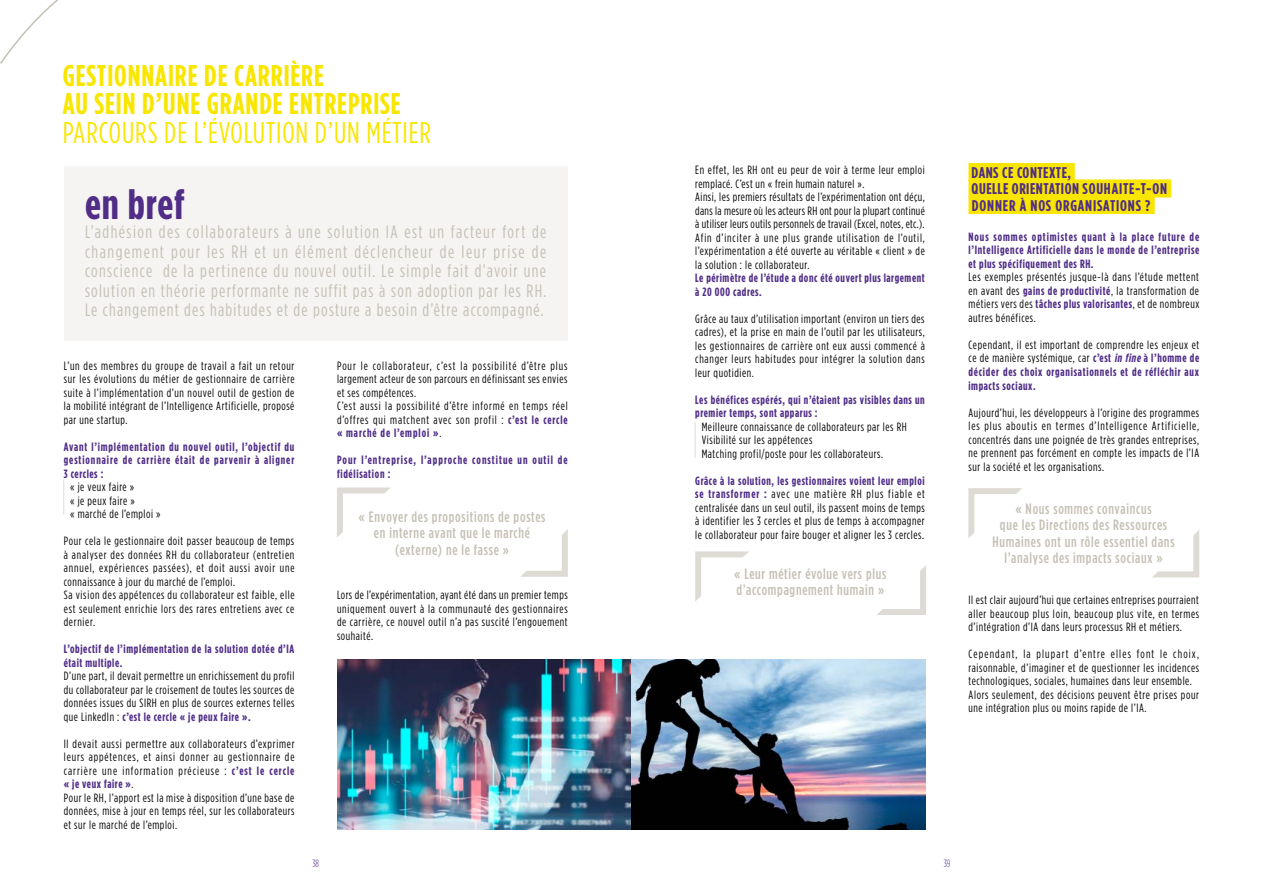
<style>
.page{position:relative;width:1263px;height:893px;background:#fff}
.page>*{position:absolute;margin:0;border:0;box-sizing:border-box;transform-origin:0 0}
.t1{font:700 42.3px "Gotham Condensed";letter-spacing:.02em;color:#502d87;scale:1.06 1}
.t2{font:700 30px/28.5px "Gotham Condensed";letter-spacing:.03em;color:#f9e600}
.t3{font:30px "Gotham Condensed";letter-spacing:.03em;color:#f9e600}
.t4{font:18px/19.5px "Gotham Condensed";letter-spacing:.07em;color:#c5c0b5;text-align:justify}
.t5{font:700 15.45px/16.5px "Gotham Condensed";letter-spacing:.03em;color:#502d87;scale:1.05 1}
.t6{font:500 15px/16.5px "Gotham Condensed";letter-spacing:.05em;color:#c5c0b5;text-align:center}
.t7{font:12px/13.5px "Gotham Condensed";letter-spacing:.05em;color:#000;text-align:justify}
.t8{font:700 12px/13.5px "Gotham Condensed";letter-spacing:.05em;color:#502d87;text-align:justify}
.t9{font:12px/13.5px "Gotham Condensed";letter-spacing:.07em;color:#000}
.t10{font:700 12px/13.5px "Gotham Condensed";letter-spacing:.085em;color:#502d87}
.t11{font:300 10.5px "Gotham Condensed";color:#502d87}
.s1{font-weight:700;color:#502d87}
.s2{font-weight:400;color:#000}
.s3{font-style:italic}
</style>
<div class="page">
<svg style="left:0;top:0;width:59px;height:64px"></svg>
<img style="left:337px;top:659px;width:589px;height:170px">
<hr style="left:64px;top:479px;width:1px;height:36px;background:#dddbd3">
<div style="left:64px;top:166px;width:504px;height:174px;background:#f5f4f2"></div>
<div style="left:968px;top:163px;width:107px;height:18px;background:#f9e600"></div>
<div style="left:968px;top:179px;width:203px;height:18px;background:#f9e600"></div>
<div style="left:968px;top:196px;width:187px;height:18px;background:#f9e600"></div>
<svg style="left:968px;top:488px;width:232px;height:90px"></svg>
<svg style="left:337px;top:487px;width:231px;height:90px"></svg>
<hr style="left:695px;top:422px;width:1px;height:36px;background:#dddbd3">
<svg style="left:695px;top:551px;width:231px;height:64px"></svg>
<h2 class="t2" style="left:63px;top:61px;width:340px">GESTIONNAIRE DE CARRIÈRE<br>AU SEIN D’UNE GRANDE ENTREPRISE</h2>
<h2 class="t3" style="left:63px;top:115px;width:370px">PARCOURS DE L’ÉVOLUTION D’UN MÉTIER</h2>
<h1 class="t1" style="left:85px;top:179px;width:95px">en bref</h1>
<p class="t4" style="left:85px;top:222px;width:463px">L’adhésion des collaborateurs à une solution IA est un facteur fort de changement pour les RH et un élément déclencheur de leur prise de conscience de la pertinence du nouvel outil. Le simple fait d’avoir une solution en théorie performante ne suffit pas à son adoption par les RH.<br>Le changement des habitudes et de posture a besoin d’être accompagné.</p>
<p class="t7" style="left:64px;top:358px;width:232px">L’un des membres du groupe de travail a fait un retour sur les évolutions du métier de gestionnaire de carrière suite à l’implémentation d’un nouvel outil de gestion de la mobilité intégrant de l’Intelligence Artificielle, proposé par une startup.</p>
<p class="t8" style="left:64px;top:440px;width:232px">Avant l’implémentation du nouvel outil, l’objectif du gestionnaire de carrière était de parvenir à aligner 3 cercles :</p>
<p class="t7" style="left:70px;top:480px;width:92px;text-align:left">« je veux faire »<br>« je peux faire »<br>« marché de l’emploi »</p>
<p class="t7" style="left:64px;top:534px;width:232px;text-align:left">Pour cela le gestionnaire doit passer beaucoup de temps à analyser des données RH du collaborateur (entretien annuel, expériences passées), et doit aussi avoir une connaissance à jour du marché de l’emploi.<br>Sa vision des appétences du collaborateur est faible, elle est seulement enrichie lors des rares entretiens avec ce dernier.</p>
<p class="t8" style="left:64px;top:642px;width:232px">L’objectif de l’implémentation de la solution dotée d’IA était multiple.</p>
<p class="t7" style="left:64px;top:669px;width:232px">D’une part, il devait permettre un enrichissement du profil du collaborateur par le croisement de toutes les sources de données issues du SIRH en plus de sources externes telles que LinkedIn : <span class="s1">c’est le cercle « je peux faire ».</span></p>
<p class="t7" style="left:64px;top:736px;width:232px;text-align:left">Il devait aussi permettre aux collaborateurs d’exprimer leurs appétences, et ainsi donner au gestionnaire de carrière une information précieuse : <span class="s1">c’est le cercle « je veux faire »</span>.<br>Pour le RH, l’apport est la mise à disposition d’une base de données, mise à jour en temps réel, sur les collaborateurs et sur le marché de l’emploi.</p>
<p class="t9" style="left:337px;top:358px;width:232px">Pour le collaborateur, c’est la possibilité d’être plus largement acteur de son parcours en définissant ses envies et ses compétences.<br>C’est aussi la possibilité d’être informé en temps réel d’offres qui matchent avec son profil : <span class="s1">c’est le cercle « marché de l’emploi »</span>.</p>
<p class="t10" style="left:337px;top:453px;width:232px">Pour l’entreprise, l’approche constitue un outil de fidélisation :</p>
<p class="t6" style="left:359px;top:508px;width:188px">« Envoyer des propositions de postes en interne avant que le marché (externe) ne le fasse »</p>
<p class="t7" style="left:337px;top:588px;width:232px">Lors de l’expérimentation, ayant été dans un premier temps uniquement ouvert à la communauté des gestionnaires de carrière, ce nouvel outil n’a pas suscité l’engouement souhaité.</p>
<p class="t7" style="left:695px;top:163px;width:231px;text-align:left">En effet, les RH ont eu peur de voir à terme leur emploi remplacé. C’est un « frein humain naturel ».<br>Ainsi, les premiers résultats de l’expérimentation ont déçu, dans la mesure où les acteurs RH ont pour la plupart continué à utiliser leurs outils personnels de travail (Excel, notes, etc.).<br>Afin d’inciter à une plus grande utilisation de l’outil, l’expérimentation a été ouverte au véritable « client » de la solution : le collaborateur.</p>
<p class="t8" style="left:695px;top:271px;width:231px">Le périmètre de l’étude a donc été ouvert plus largement à 20 000 cadres.</p>
<p class="t7" style="left:695px;top:312px;width:231px">Grâce au taux d’utilisation important (environ un tiers des cadres), et la prise en main de l’outil par les utilisateurs, les gestionnaires de carrière ont eux aussi commencé à changer leurs habitudes pour intégrer la solution dans leur quotidien.</p>
<p class="t8" style="left:695px;top:393px;width:231px">Les bénéfices espérés, qui n’étaient pas visibles dans un premier temps, sont apparus :</p>
<p class="t7" style="left:702px;top:420px;width:207px;text-align:left">Meilleure connaissance de collaborateurs par les RH<br>Visibilité sur les appétences<br>Matching profil/poste pour les collaborateurs.</p>
<p class="t7" style="left:695px;top:474px;width:231px"><span class="s1">Grâce à la solution, les gestionnaires voient leur emploi se transformer :</span> avec une matière RH plus fiable et centralisée dans un seul outil, ils passent moins de temps à identifier les 3 cercles et plus de temps à accompagner le collaborateur pour faire bouger et aligner les 3 cercles.</p>
<p class="t6" style="left:734px;top:565px;width:154px;text-align:left">« Leur métier évolue vers plus d’accompagnement humain »</p>
<p class="t11" style="left:312px;top:858px;width:8px">38</p>
<p class="t11" style="left:944px;top:858px;width:8px">39</p>
<p class="t5" style="left:971px;top:164px;width:188px">DANS CE CONTEXTE,<br>QUELLE ORIENTATION SOUHAITE-T-ON<br>DONNER À NOS ORGANISATIONS ?</p>
<p class="t8" style="left:968px;top:230px;width:232px">Nous sommes optimistes quant à la place future de l’Intelligence Artificielle dans le monde de l’entreprise et plus spécifiquement des RH.</p>
<p class="t7" style="left:968px;top:270px;width:232px">Les exemples présentés jusque-là dans l’étude mettent en avant des <span class="s1">gains de productivité</span>, la transformation de métiers vers des <span class="s1">tâches plus valorisantes</span>, et de nombreux autres bénéfices.</p>
<p class="t8" style="left:968px;top:338px;width:232px"><span class="s2">Cependant, il est important de comprendre les enjeux et ce de manière systémique, car</span> c’est <span class="s3">in fine</span> à l’homme de décider des choix organisationnels et de réfléchir aux impacts sociaux.</p>
<p class="t7" style="left:968px;top:405px;width:232px">Aujourd’hui, les développeurs à l’origine des programmes les plus aboutis en termes d’Intelligence Artificielle, concentrés dans une poignée de très grandes entreprises, ne prennent pas forcément en compte les impacts de l’IA sur la société et les organisations.</p>
<p class="t6" style="left:992px;top:500px;width:183px">« Nous sommes convaincus<br>que les Directions des Ressources<br>Humaines ont un rôle essentiel dans l’analyse des impacts sociaux »</p>
<p class="t7" style="left:968px;top:593px;width:232px">Il est clair aujourd’hui que certaines entreprises pourraient aller beaucoup plus loin, beaucoup plus vite, en termes d’intégration d’IA dans leurs processus RH et métiers.</p>
<p class="t7" style="left:968px;top:647px;width:232px;text-align:left">Cependant, la plupart d’entre elles font le choix, raisonnable, d’imaginer et de questionner les incidences technologiques, sociales, humaines dans leur ensemble.<br>Alors seulement, des décisions peuvent être prises pour une intégration plus ou moins rapide de l’IA.</p>
</div>
